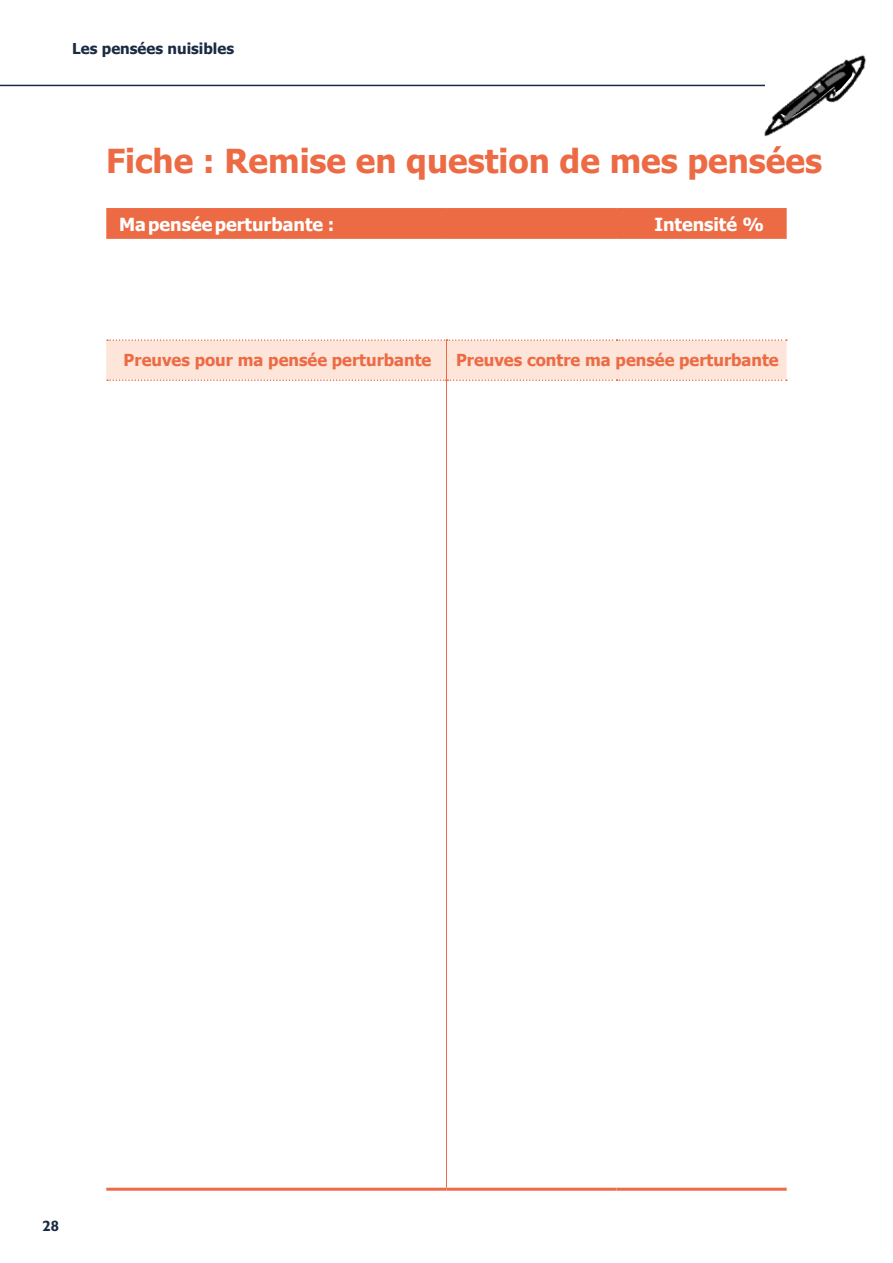
<style>
.page{position:relative;width:893px;height:1263px;background:#fff}
.page>*{position:absolute;margin:0;border:0;box-sizing:border-box;transform-origin:0 0}
.t1{font:700 33px "Tahoma";color:#ed6b44}
.t2{font:700 18px "Tahoma";color:#fff}
.t3{font:700 16.5px "Tahoma";color:#ed6b44}
.t4{font:700 15px "Tahoma";color:#1a2a42}
.t5{font:700 15px "Humanist 521 BT";color:#1a2a42}
</style>
<div class="page">
<hr style="left:0;top:85px;width:893px;height:1px;background:#1a2a42">
<img style="left:743px;top:55px;width:150px;height:82px">
<div style="left:106px;top:209px;width:681px;height:29px;background:#ed6b44"></div>
<hr style="left:106px;top:208px;width:340px;height:1px;background:#ed6b44">
<hr style="left:446px;top:208px;width:171px;height:1px;background:#ed6b44">
<hr style="left:617px;top:208px;width:170px;height:1px;background:#ed6b44">
<hr style="left:106px;top:238px;width:340px;height:1px;background:#ed6b44">
<hr style="left:446px;top:238px;width:171px;height:1px;background:#ed6b44">
<hr style="left:617px;top:238px;width:170px;height:1px;background:#ed6b44">
<svg style="left:106px;top:339px;width:681px;height:42px;background:#fce3d7"></svg>
<hr style="left:106px;top:1188px;width:340px;height:3px;background:#ed6b44">
<hr style="left:446px;top:1188px;width:171px;height:3px;background:#ed6b44">
<hr style="left:617px;top:1188px;width:170px;height:3px;background:#ed6b44">
<hr style="left:446px;top:341px;width:1px;height:39px;background:#ed6b44">
<hr style="left:446px;top:380px;width:1px;height:808px;background:#ed6b44">
<p class="t4" style="left:72px;top:38px;width:163px">Les pensées nuisibles</p>
<h1 class="t1" style="left:106px;top:138px;width:718px">Fiche : Remise en question de mes pensées</h1>
<p class="t2" style="left:119px;top:212px;width:217px">Ma pensée perturbante :</p>
<p class="t2" style="left:654px;top:212px;width:111px">Intensité %</p>
<p class="t3" style="left:124px;top:348px;width:309px">Preuves pour ma pensée perturbante</p>
<p class="t3" style="left:456px;top:348px;width:324px">Preuves contre ma pensée perturbante</p>
<p class="t5" style="left:43px;top:1216px;width:18px">28</p>
</div>
